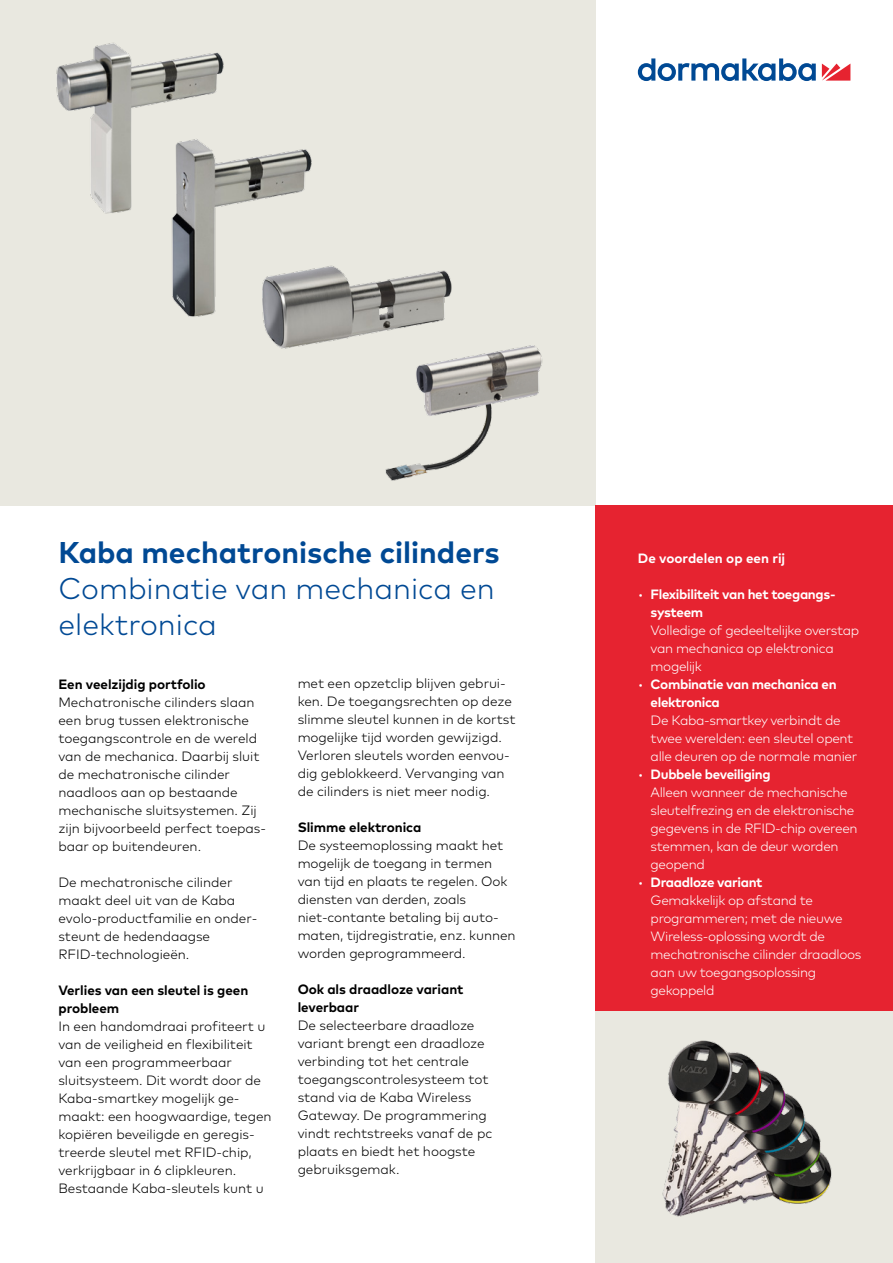
<style>
.page{position:relative;width:893px;height:1263px;background:#fff}
.page>*{position:absolute;margin:0;border:0;box-sizing:border-box;transform-origin:0 0}
.t1{font:300 30px/36px "Mark Pro";color:#004994}
.t2{font:700 30px "Mark Pro";color:#004994}
.t3{font:300 13.5px/18px "Mark Pro";letter-spacing:-.005em;color:#000}
.t4{font:300 13.5px/18px "Mark Pro";letter-spacing:-.025em;color:#fff}
.t5{font:700 13.5px/18px "Mark Pro";letter-spacing:-.005em;color:#000}
.t6{font:700 13.5px/18px "Mark Pro";letter-spacing:-.025em;color:#fff}
.t7{font:700 13.5px "Mark Pro";color:#fff}
.s1{font-weight:300}
.s2{font-weight:700}
</style>
<div class="page">
<svg style="left:822px;top:64px;width:28px;height:17px"></svg>
<svg style="left:638px;top:58px;width:178px;height:23px"></svg>
<div style="left:0;top:0;width:595px;height:505px;background:#e9e8e0"></div>
<img style="left:171px;top:149px;width:141px;height:168px">
<img style="left:56px;top:42px;width:185px;height:178px">
<img style="left:240px;top:240px;width:212px;height:109px">
<img style="left:361px;top:334px;width:182px;height:147px">
<div style="left:595px;top:1010px;width:298px;height:253px;background:#e9e8e0"></div>
<img style="left:662px;top:1040px;width:170px;height:177px">
<div style="left:595px;top:505px;width:298px;height:505px;background:#e62330"></div>
<h1 class="t2" style="left:58px;top:529px;width:443px">Kaba mechatronische cilinders</h1>
<h1 class="t1" style="left:58px;top:568px;width:438px">Combinatie van mechanica en elektronica</h1>
<p class="t5" style="left:58px;top:674px;width:149px">Een veelzijdig portfolio</p>
<p class="t3" style="left:58px;top:692px;width:209px">Mechatronische cilinders slaan een brug tussen elektronische toegangscontrole en de wereld van de mechanica. Daarbij sluit de mechatronische cilinder naadloos aan op bestaande mechanische sluitsystemen. Zij zijn bijvoorbeeld perfect toepas&shy;baar op buitendeuren.</p>
<p class="t3" style="left:58px;top:872px;width:200px">De mechatronische cilinder maakt deel uit van de Kaba evolo-productfamilie en onder&shy;steunt de hedendaagse<br>RFID-technologieën.</p>
<p class="t5" style="left:58px;top:979px;width:191px">Verlies van een sleutel is geen probleem</p>
<p class="t3" style="left:58px;top:1016px;width:215px">In een handomdraai profiteert u van de veiligheid en flexibiliteit van een programmeerbaar sluitsysteem. Dit wordt door de<br>Kaba-smartkey mogelijk ge&shy;maakt: een hoogwaardige, tegen kopiëren beveiligde en geregis&shy;treerde sleutel met RFID-chip, verkrijgbaar in 6 clipkleuren.<br>Bestaande Kaba-sleutels kunt u</p>
<p class="t3" style="left:298px;top:674px;width:219px">met een opzetclip blijven gebrui&shy;ken. De toegangsrechten op deze slimme sleutel kunnen in de kortst mogelijke tijd worden gewijzigd.<br>Verloren sleutels worden eenvou&shy;dig geblokkeerd. Vervanging van de cilinders is niet meer nodig.</p>
<p class="t5" style="left:298px;top:817px;width:125px">Slimme elektronica</p>
<p class="t3" style="left:298px;top:836px;width:219px">De systeemoplossing maakt het mogelijk de toegang in termen van tijd en plaats te regelen. Ook diensten van derden, zoals niet-contante betaling bij auto&shy;maten, tijdregistratie, enz. kunnen worden geprogrammeerd.</p>
<p class="t5" style="left:298px;top:979px;width:167px">Ook als draadloze variant leverbaar</p>
<p class="t3" style="left:298px;top:1015px;width:196px">De selecteerbare draadloze variant brengt een draadloze verbinding tot het centrale toegangscontrolesysteem tot stand via de Kaba Wireless<br>Gateway. De programmering vindt rechtstreeks vanaf de pc plaats en biedt het hoogste gebruiksgemak.</p>
<p class="t7" style="left:638px;top:547px;width:149px">De voordelen op een rij</p>
<p class="t6" style="left:651px;top:584px;width:186px;text-indent:-13px"><span class="s1">•</span> Flexibiliteit van het toegangs&shy;systeem</p>
<p class="t4" style="left:651px;top:620px;width:210px">Volledige of gedeeltelijke overstap van mechanica op elektronica mogelijk</p>
<p class="t6" style="left:651px;top:674px;width:188px;text-indent:-13px"><span class="s1">•</span> Combinatie van mechanica en elektronica</p>
<p class="t4" style="left:651px;top:710px;width:208px">De Kaba-smartkey verbindt de twee werelden: een sleutel opent alle deuren op de normale manier</p>
<p class="t4" style="left:651px;top:764px;width:209px;text-indent:-13px">• <span class="s2">Dubbele beveiliging<br></span>Alleen wanneer de mechanische sleutelfrezing en de elektronische gegevens in de RFID-chip overeen stemmen, kan de deur worden geopend</p>
<p class="t4" style="left:651px;top:872px;width:212px;text-indent:-13px">• <span class="s2">Draadloze variant<br></span>Gemakkelijk op afstand te programmeren; met de nieuwe<br>Wireless-oplossing wordt de mechatronische cilinder draadloos aan uw toegangsoplossing gekoppeld</p>
</div>
